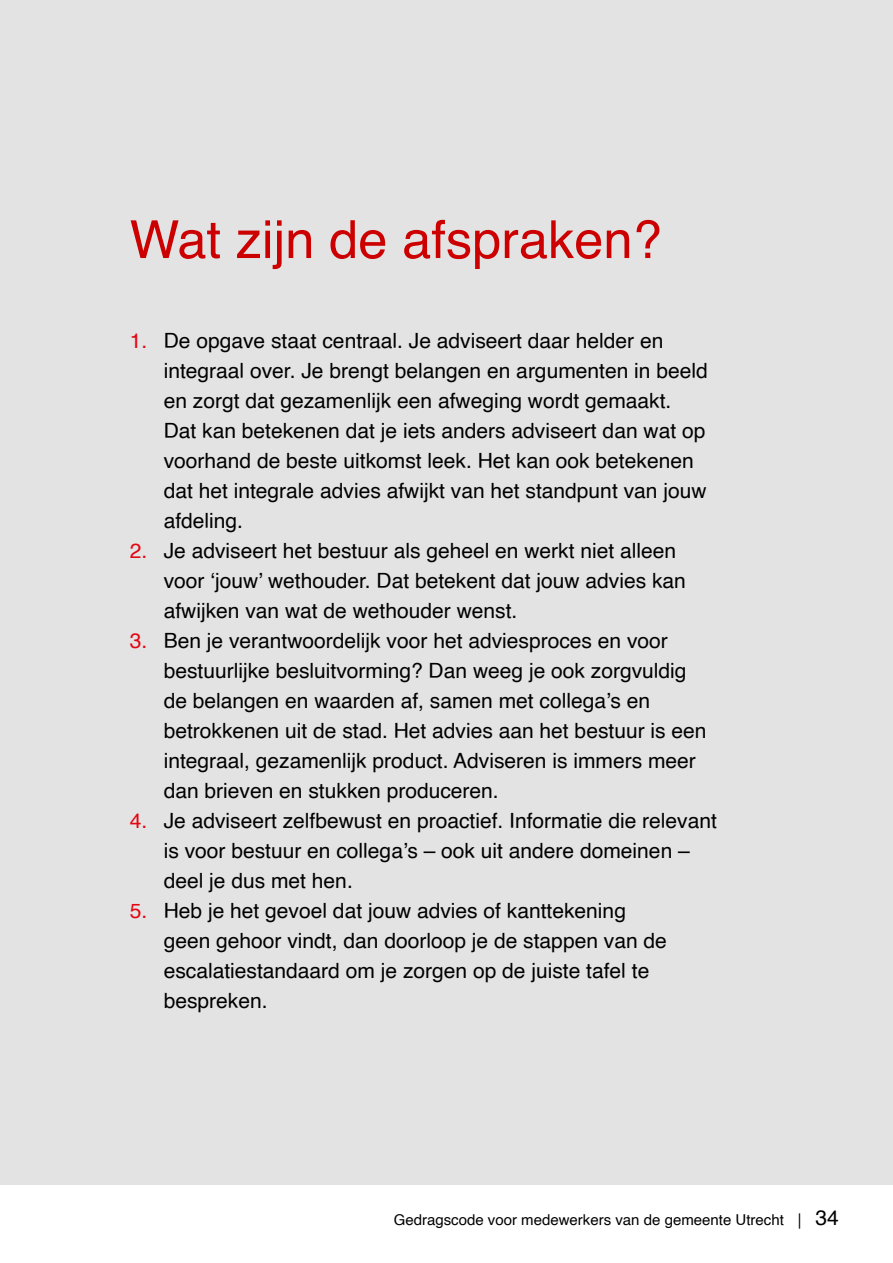
<style>
.page{position:relative;width:893px;height:1263px;background:#fff}
.page>*{position:absolute;margin:0;border:0;box-sizing:border-box;transform-origin:0 0}
.Alineakop_vet_rood{font:52.5px "Helvetica";color:#c00}
.t1{font:21px/30px "Helvetica";color:#000}
.t2{font:15px "Helvetica";color:#000}
.s1{color:#e30613}
.s2{font-size:21px}
</style>
<div class="page">
<div style="left:0;top:0;width:893px;height:1184px;background:#e3e3e3"></div>
<p class="Alineakop_vet_rood" style="left:130px;top:199px;width:534px">Wat zijn de afspraken?</p>
<p class="t1" style="left:164px;top:326px;width:546px;text-indent:-34px"><span class="s1">1.</span> De opgave staat centraal. Je adviseert daar helder en integraal over. Je brengt belangen en argumenten in beeld en zorgt dat gezamenlijk een afweging wordt gemaakt.<br>Dat kan betekenen dat je iets anders adviseert dan wat op voorhand de beste uitkomst leek. Het kan ook betekenen dat het integrale advies afwijkt van het standpunt van jouw afdeling.</p>
<p class="t1" style="left:164px;top:536px;width:524px;text-indent:-34px"><span class="s1">2.</span> Je adviseert het bestuur als geheel en werkt niet alleen voor ‘jouw’ wethouder. Dat betekent dat jouw advies kan afwijken van wat de wethouder wenst.</p>
<p class="t1" style="left:164px;top:626px;width:544px;text-indent:-34px"><span class="s1">3.</span> Ben je verantwoordelijk voor het adviesproces en voor bestuurlijke besluitvorming? Dan weeg je ook zorgvuldig de belangen en waarden af, samen met collega’s en betrokkenen uit de stad. Het advies aan het bestuur is een integraal, gezamenlijk product. Adviseren is immers meer dan brieven en stukken produceren.</p>
<p class="t1" style="left:164px;top:806px;width:555px;text-indent:-34px"><span class="s1">4.</span> Je adviseert zelfbewust en proactief. Informatie die relevant is voor bestuur en collega’s – ook uit andere domeinen – deel je dus met hen.</p>
<p class="t1" style="left:164px;top:896px;width:505px;text-indent:-34px"><span class="s1">5.</span> Heb je het gevoel dat jouw advies of kanttekening geen gehoor vindt, dan doorloop je de stappen van de escalatiestandaard om je zorgen op de juiste tafel te bespreken.</p>
<p class="t2" style="left:394px;top:1208px;width:447px">Gedragscode voor medewerkers van de gemeente Utrecht │ <span class="s2">34</span></p>
</div>
